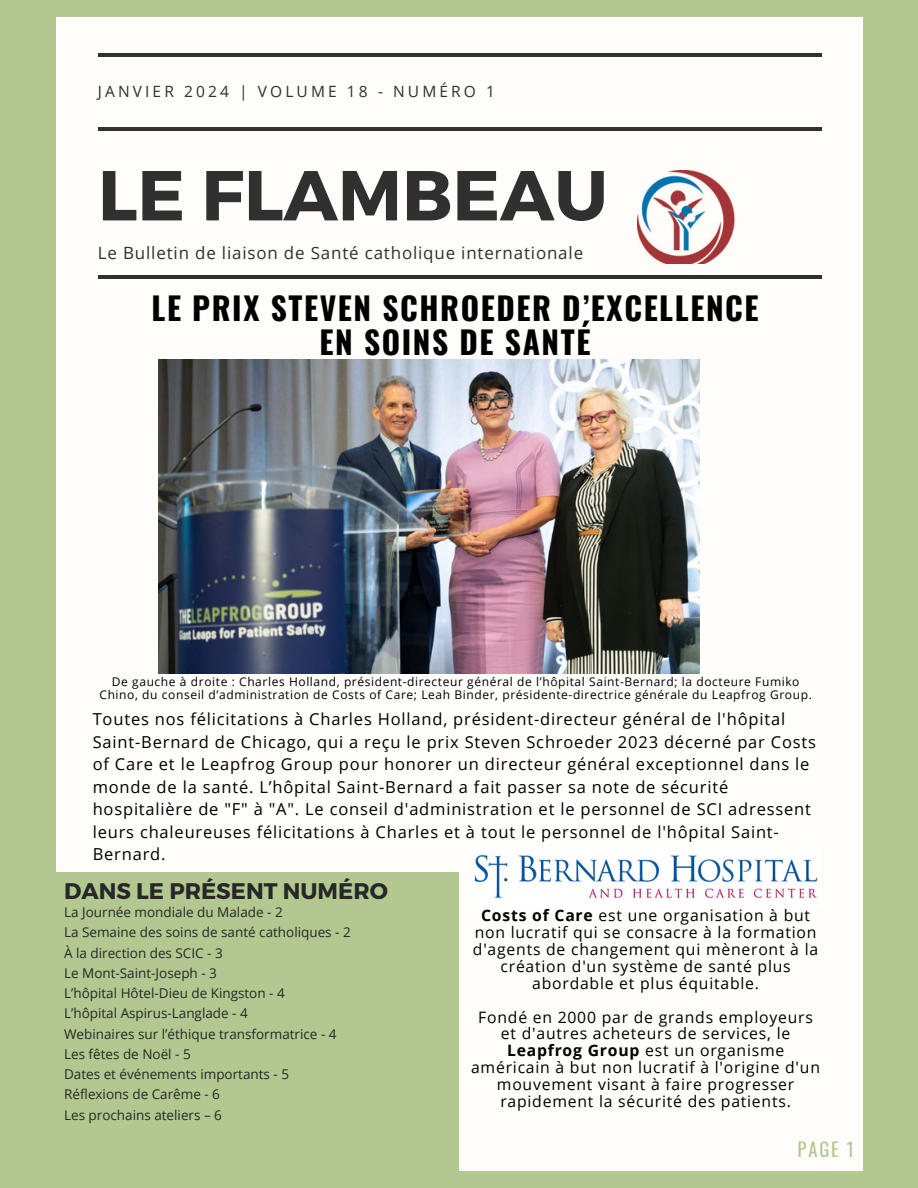
<style>
.page{position:relative;width:918px;height:1188px;background:#b2c890}
.page>*{position:absolute;margin:0;border:0;box-sizing:border-box;transform-origin:0 0}
.t1{font:700 70.5px "Montserrat";color:#303030}
.t2{font:700 31.5px/33.8px "Oswald";letter-spacing:.05em;color:#000;text-align:center}
.t3{font:700 22.5px "Montserrat";color:#272727}
.t4{font:18.75px "Oswald";color:#b2c890}
.t5{font:16.95px "Open Sans";letter-spacing:.05em;color:#303030}
.t6{font:16.5px/22.5px "Open Sans";letter-spacing:.05em;color:#000}
.t7{font:15.75px/16.8px "Open Sans";letter-spacing:.05em;color:#000;text-align:center}
.t8{font:15.45px "Open Sans";letter-spacing:.2em;color:#303030}
.t9{font:13.5px "Open Sans";color:#272727}
.t10{font:12px/13px "Open Sans";letter-spacing:.05em;color:#000;text-align:center}
.s1{font-weight:700}
</style>
<div class="page">
<div style="left:57px;top:17px;width:806px;height:1153px;background:#fffdfa"></div>
<div style="left:0;top:872px;width:459px;height:304px;background:#b2c890"></div>
<hr style="left:98px;top:53px;width:724px;height:3px;background:#303030">
<hr style="left:98px;top:127px;width:724px;height:4px;background:#303030">
<img style="left:637px;top:171px;width:98px;height:92px">
<img style="left:159px;top:359px;width:541px;height:314px">
<img style="left:474px;top:854px;width:344px;height:45px">
<hr style="left:98px;top:275px;width:723px;height:4px;background:#303030">
<p class="t8" style="left:98px;top:81px;width:399px">JANVIER 2024 | VOLUME 18 - NUMÉRO 1</p>
<p class="t1" style="left:98px;top:149px;width:511px">LE FLAMBEAU</p>
<p class="t5" style="left:98px;top:241px;width:487px">Le Bulletin de liaison de Santé catholique internationale</p>
<p class="t2" style="left:151px;top:290px;width:609px">LE PRIX STEVEN SCHROEDER D’EXCELLENCE<br>EN SOINS DE SANTÉ</p>
<p class="t10" style="left:100px;top:675px;width:714px">De gauche à droite : Charles Holland, président-directeur général de l’hôpital Saint-Bernard; la docteure Fumiko<br>Chino, du conseil d’administration de Costs of Care; Leah Binder, présidente-directrice générale du Leapfrog Group.</p>
<p class="t6" style="left:93px;top:707px;width:725px">Toutes nos félicitations à Charles Holland, président-directeur général de l'hôpital Saint-Bernard de Chicago, qui a reçu le prix Steven Schroeder 2023 décerné par Costs of Care et le Leapfrog Group pour honorer un directeur général exceptionnel dans le monde de la santé. L’hôpital Saint-Bernard a fait passer sa note de sécurité hospitalière de "F" à "A". Le conseil d'administration et le personnel de SCI adressent leurs chaleureuses félicitations à Charles et à tout le personnel de l'hôpital Saint-Bernard.</p>
<h5 class="t3" style="left:64px;top:876px;width:325px">DANS LE PRÉSENT NUMÉRO</h5>
<p class="t9" style="left:64px;top:903px;width:220px">La Journée mondiale du Malade - 2</p>
<h2 class="t9" style="left:64px;top:923px;width:288px">La Semaine des soins de santé catholiques - 2</h2>
<p class="t9" style="left:64px;top:943px;width:160px">À la direction des SCIC - 3</p>
<p class="t9" style="left:64px;top:964px;width:154px">Le Mont-Saint-Joseph - 3</p>
<p class="t9" style="left:64px;top:984px;width:222px">L’hôpital Hôtel-Dieu de Kingston - 4</p>
<p class="t9" style="left:64px;top:1004px;width:185px">L’hôpital Aspirus-Langlade - 4</p>
<p class="t9" style="left:64px;top:1024px;width:274px">Webinaires sur l’éthique transformatrice - 4</p>
<p class="t9" style="left:64px;top:1045px;width:128px">Les fêtes de Noël - 5</p>
<h4 class="t9" style="left:64px;top:1065px;width:226px">Dates et événements importants - 5</h4>
<h3 class="t9" style="left:64px;top:1085px;width:157px">Réflexions de Carême - 6</h3>
<p class="t9" style="left:64px;top:1105px;width:159px">Les prochains ateliers – 6</p>
<p class="t7" style="left:473px;top:907px;width:347px"><span class="s1">Costs of Care</span> est une organisation à but non lucratif qui se consacre à la formation d'agents de changement qui mèneront à la création d'un système de santé plus abordable et plus équitable.</p>
<p class="t7" style="left:471px;top:1008px;width:350px">Fondé en 2000 par de grands employeurs et d'autres acheteurs de services, le <span class="s1">Leapfrog Group</span> est un organisme américain à but non lucratif à l'origine d'un mouvement visant à faire progresser rapidement la sécurité des patients.</p>
<p class="t4" style="left:798px;top:1135px;width:58px">PAGE 1</p>
</div>
